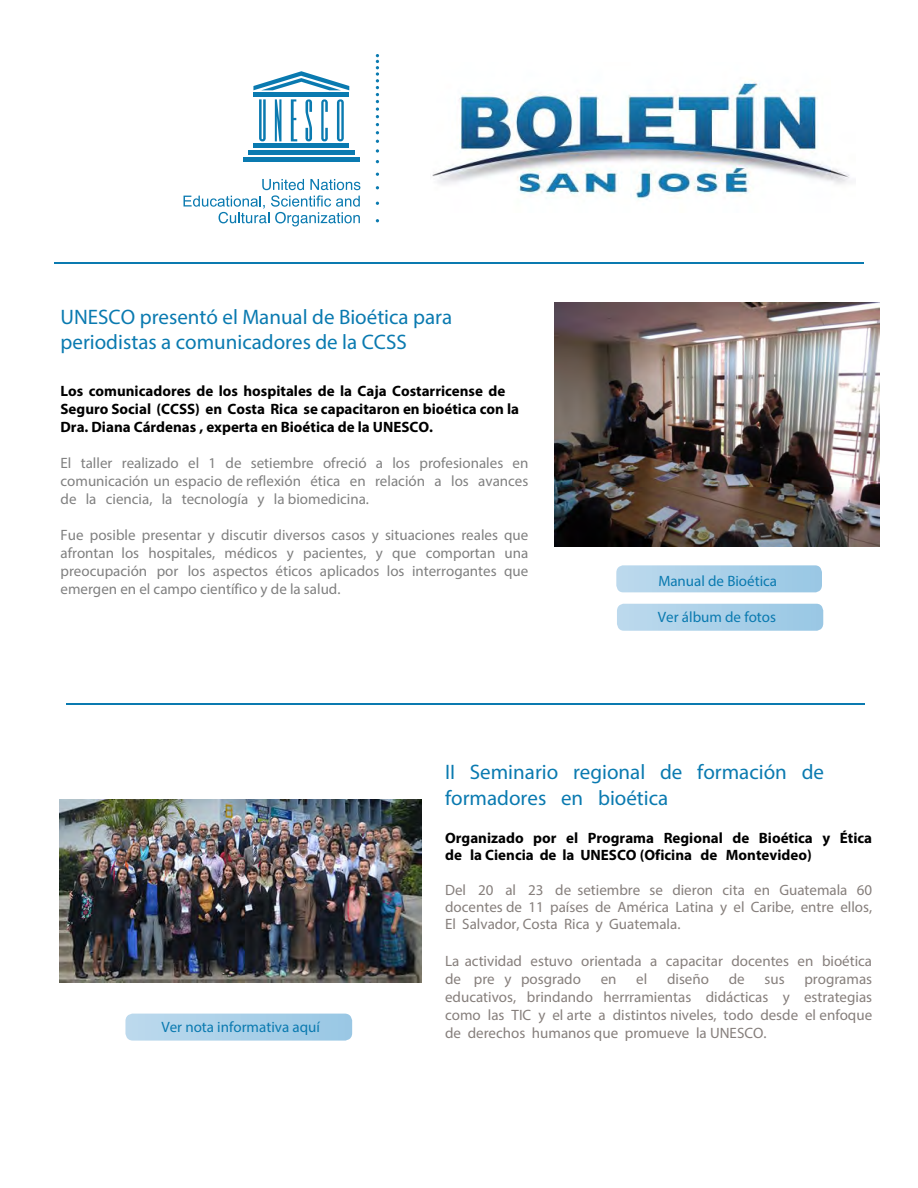
<style>
.page{position:relative;width:918px;height:1188px;background:#fff}
.page>*{position:absolute;margin:0;border:0;box-sizing:border-box;transform-origin:0 0}
.t1{font:21px/26.1px "Myriad Pro";color:#0a7ab0}
.t2{font:15px/18px "Myriad Pro";color:#808080;text-align:justify}
.t3{font:15px/18px "Myriad Pro";color:#867f7c;text-align:justify}
.t4{font:700 15px/18.3px "Myriad Pro";color:#000}
.t5{font:15px "Myriad Pro";color:#0a7ab0}
</style>
<div class="page">
<hr style="left:55px;top:262px;width:809px;height:2px;background:#0a7ab0">
<hr style="left:253px;top:144px;width:96px;height:4px;background:#0a7ab0">
<hr style="left:248px;top:150px;width:107px;height:4px;background:#0a7ab0">
<hr style="left:243px;top:157px;width:117px;height:4px;background:#0a7ab0">
<hr style="left:253px;top:93px;width:96px;height:4px;background:#0a7ab0">
<svg style="left:253px;top:71px;width:96px;height:19px"></svg>
<svg style="left:259px;top:99px;width:7px;height:42px"></svg>
<svg style="left:275px;top:99px;width:6px;height:42px"></svg>
<svg style="left:291px;top:99px;width:6px;height:42px"></svg>
<svg style="left:321px;top:99px;width:7px;height:42px"></svg>
<svg style="left:337px;top:99px;width:7px;height:42px"></svg>
<svg style="left:305px;top:99px;width:7px;height:42px"></svg>
<svg style="left:184px;top:179px;width:176px;height:47px"></svg>
<svg style="left:376px;top:54px;width:3px;height:80px"></svg>
<svg style="left:376px;top:149px;width:3px;height:4px"></svg>
<img style="left:60px;top:800px;width:361px;height:182px">
<svg style="left:125px;top:1014px;width:227px;height:27px;background:#acd1e9"></svg>
<svg style="left:617px;top:604px;width:206px;height:27px;background:#abd0e8"></svg>
<svg style="left:616px;top:565px;width:206px;height:27px;background:#acd1e8"></svg>
<img style="left:432px;top:82px;width:418px;height:118px">
<img style="left:555px;top:303px;width:325px;height:244px">
<hr style="left:66px;top:703px;width:799px;height:2px;background:#0a7ab0">
<h1 class="t1" style="left:61px;top:304px;width:393px;line-height:25.2px">UNESCO presentó el Manual de Bioética para periodistas a comunicadores de la CCSS</h1>
<p class="t4" style="left:61px;top:381px;width:460px">Los comunicadores de los hospitales de la Caja Costarricense de<br>Seguro Social (CCSS) en Costa Rica se capacitaron en bioética con la<br>Dra. Diana Cárdenas , experta en Bioética de la UNESCO.</p>
<p class="t2" style="left:61px;top:454px;width:469px">El taller realizado el 1 de setiembre ofreció a los profesionales en comunicación un espacio de reflexión ética en relación a los avances de la ciencia, la tecnología y la biomedicina.</p>
<p class="t2" style="left:61px;top:525px;width:469px">Fue posible presentar y discutir diversos casos y situaciones reales que afrontan los hospitales, médicos y pacientes, y que comportan una preocupación por los aspectos éticos aplicados los interrogantes que emergen en el campo científico y de la salud.</p>
<p class="t5" style="left:658px;top:572px;width:120px">Manual de Bioética</p>
<p class="t5" style="left:658px;top:608px;width:120px">Ver álbum de fotos</p>
<p class="t5" style="left:161px;top:1017px;width:160px">Ver nota informativa aquí</p>
<h1 class="t1" style="left:445px;top:758px;width:380px">II Seminario regional de formación de formadores en bioética</h1>
<p class="t4" style="left:445px;top:830px;width:429px;line-height:16.4px">Organizado por el Programa Regional de Bioética y Ética de la Ciencia de la UNESCO (Oficina de Montevideo)</p>
<p class="t3" style="left:445px;top:881px;width:429px;line-height:17.1px">Del 20 al 23 de setiembre se dieron cita en Guatemala 60 docentes de 11 países de América Latina y el Caribe, entre ellos, El Salvador, Costa Rica y Guatemala.</p>
<p class="t3" style="left:445px;top:952px;width:429px">La actividad estuvo orientada a capacitar docentes en bioética de pre y posgrado</p>
<p class="t3" style="left:601px;top:970px;width:17px">en</p>
<p class="t3" style="left:636px;top:970px;width:13px">el</p>
<p class="t3" style="left:667px;top:970px;width:43px">diseño</p>
<p class="t3" style="left:729px;top:970px;width:17px">de</p>
<p class="t3" style="left:764px;top:970px;width:22px">sus</p>
<p class="t3" style="left:445px;top:970px;width:429px;text-indent:359px">programas educativos, brindando herrramientas didácticas y estrategias como las TIC y el arte a distintos niveles, todo desde el enfoque de derechos humanos que promueve la UNESCO.</p>
</div>
